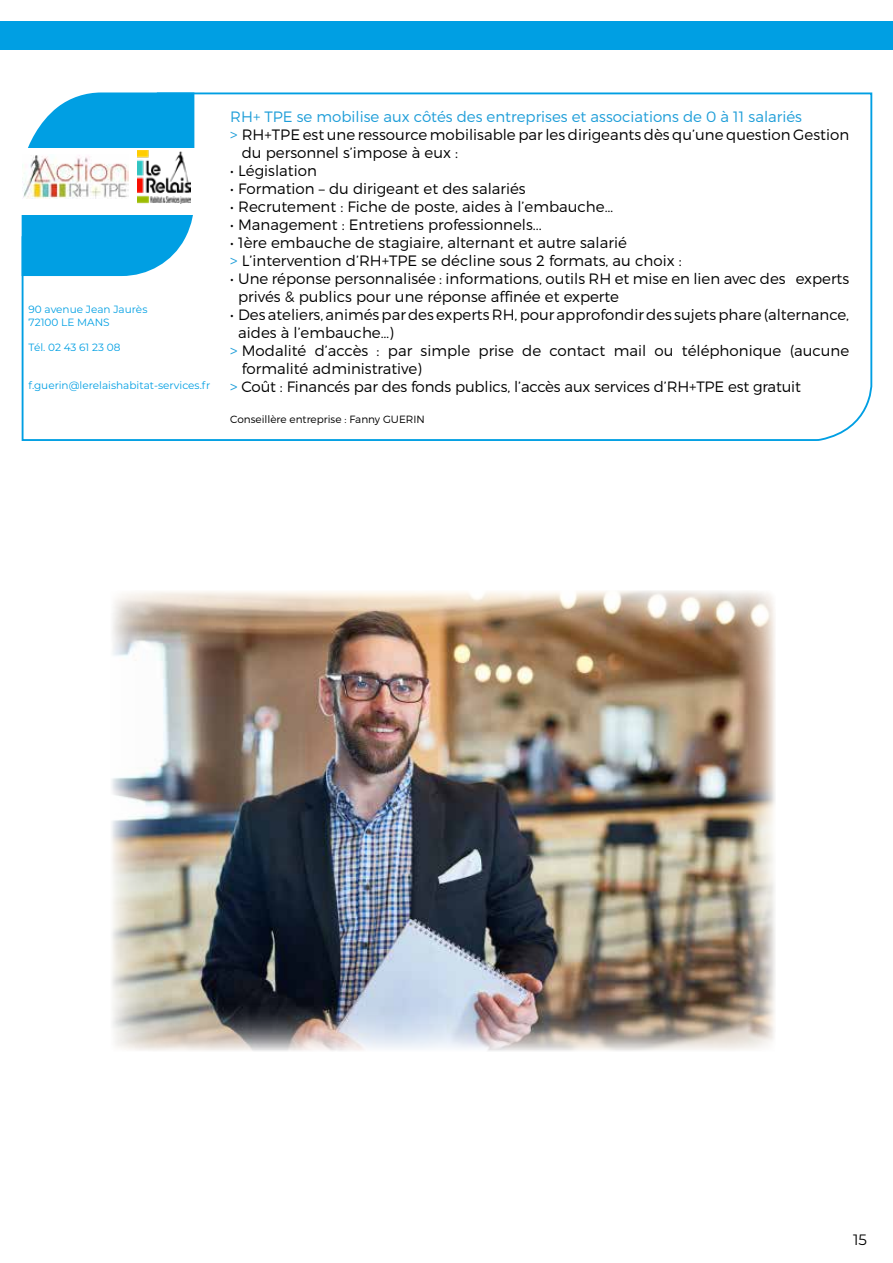
<style>
.page{position:relative;width:893px;height:1263px;background:#fff}
.page>*{position:absolute;margin:0;border:0;box-sizing:border-box;transform-origin:0 0}
.t1{font:300 15px/18px "Montserrat";color:#000}
.t2{font:300 15px "Montserrat";color:#1d9dd8}
.t3{font:15px "Montserrat";color:#000}
.t4{font:10.5px/12.6px "Montserrat";color:#009fe3}
.t5{font:300 10.5px "Montserrat";color:#000}
.s1{color:#1d9dd8}
</style>
<div class="page">
<svg style="left:21px;top:92px;width:852px;height:349px"></svg>
<svg style="left:22px;top:92px;width:172px;height:184px;background:#21abe6"></svg>
<div style="left:11px;top:148px;width:187px;height:67px;background:#fff"></div>
<img style="left:137px;top:151px;width:54px;height:52px">
<img style="left:23px;top:155px;width:105px;height:43px">
<div style="left:0;top:21px;width:893px;height:29px;background:#009fe3"></div>
<img style="left:111px;top:591px;width:664px;height:460px">
<p class="t4" style="left:29px;top:303px;width:120px">90 avenue Jean Jaurès<br>72100 LE MANS</p>
<p class="t4" style="left:29px;top:341px;width:93px">Tél. 02 43 61 23 08</p>
<p class="t4" style="left:29px;top:378px;width:183px">f.guerin@lerelaishabitat-services.fr</p>
<p class="t2" style="left:230px;top:108px;width:573px">RH+ TPE se mobilise aux côtés des entreprises et associations de 0 à 11 salariés</p>
<p class="t1" style="left:230px;top:126px;width:620px"><span class="s1">&gt;</span> RH+TPE est une ressource mobilisable par les dirigeants dès qu’une question Gestion</p>
<p class="t1" style="left:242px;top:144px;width:218px">du personnel s’impose à eux :</p>
<p class="t1" style="left:230px;top:162px;width:88px">• Législation</p>
<p class="t1" style="left:230px;top:180px;width:297px">• Formation – du dirigeant et des salariés</p>
<p class="t1" style="left:230px;top:198px;width:384px">• Recrutement : Fiche de poste, aides à l’embauche…</p>
<p class="t1" style="left:230px;top:216px;width:313px">• Management : Entretiens professionnels...</p>
<p class="t1" style="left:230px;top:234px;width:453px">• 1ère embauche de stagiaire, alternant et autre salarié<br><span class="s1">&gt;</span> L’intervention d’RH+TPE se décline sous 2 formats, au choix :</p>
<p class="t1" style="left:238px;top:270px;width:613px;text-indent:-8px">• Une réponse personnalisée : informations, outils RH et mise en lien avec des experts privés &amp; publics pour une réponse affinée et experte</p>
<p class="t1" style="left:230px;top:306px;width:620px">• Des ateliers, animés par des experts RH, pour approfondir des sujets phare (alternance,</p>
<p class="t1" style="left:238px;top:324px;width:157px">aides à l’embauche…)</p>
<p class="t1" style="left:230px;top:342px;width:620px"><span class="s1">&gt;</span> Modalité d’accès : par simple prise de contact mail ou téléphonique (aucune</p>
<p class="t1" style="left:242px;top:360px;width:182px">formalité administrative)</p>
<p class="t1" style="left:230px;top:378px;width:572px"><span class="s1">&gt;</span> Coût : Financés par des fonds publics, l’accès aux services d’RH+TPE est gratuit</p>
<p class="t5" style="left:230px;top:413px;width:196px">Conseillère entreprise : Fanny GUERIN</p>
<p class="t3" style="left:853px;top:1229px;width:15px">15</p>
</div>
